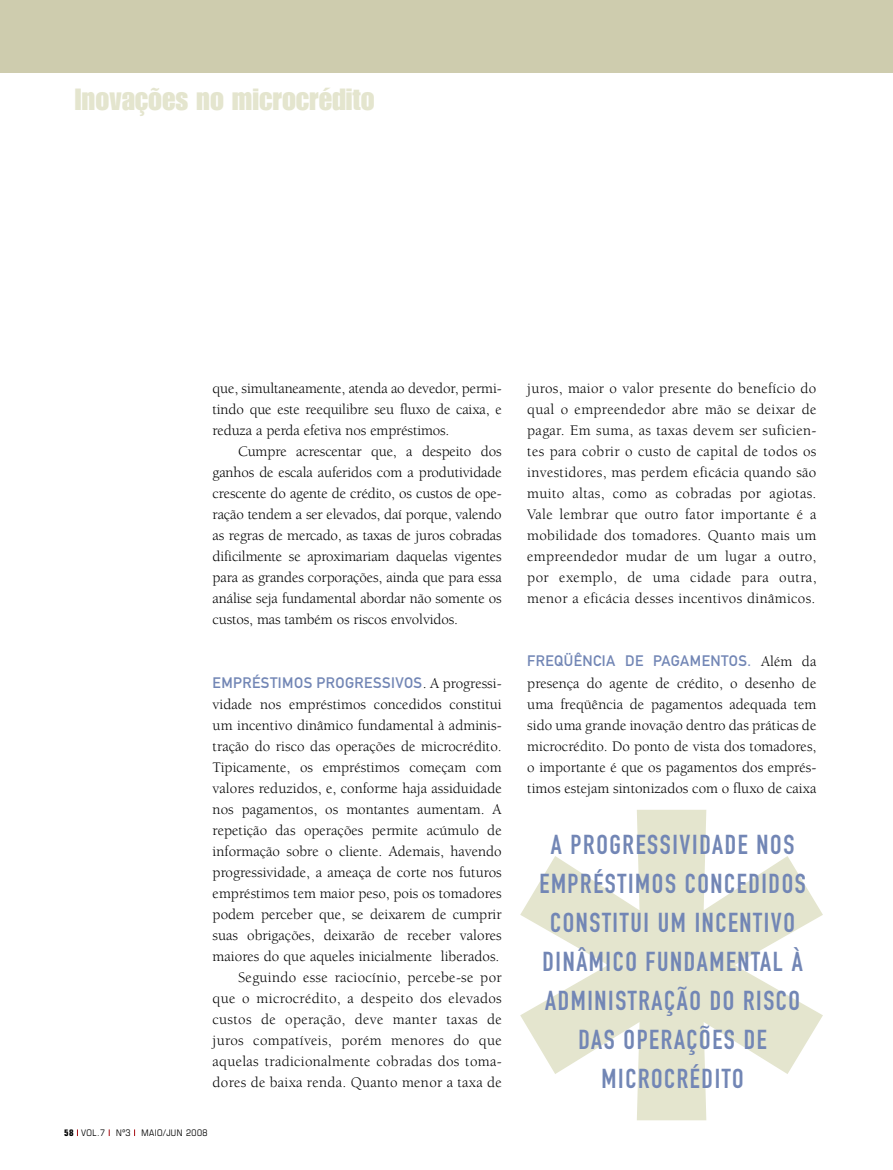
<style>
.page{position:relative;width:893px;height:1170px;background:#fff}
.page>*{position:absolute;margin:0;border:0;box-sizing:border-box;transform-origin:0 0}
.t1{font:30px "Impact";color:#e4e5ce}
.t2{font:27px/39px "DIN Engschrift";letter-spacing:.06em;color:#7286b5;text-align:center}
.t3{font:15px/21px "Berkeley";color:#000;text-align:justify}
.t4{font:15px "DIN Mittelschrift";letter-spacing:.03em;color:#7286b5}
.t5{font:condensed 9px "Eurostile";letter-spacing:.05em;color:#000}
.s1{font-family:"Berkeley";color:#000}
.s2{font-weight:700}
</style>
<div class="page">
<div style="left:0;top:0;width:893px;height:72px;background:#ceccae"></div>
<svg style="left:520px;top:809px;width:303px;height:311px;fill:#e4e5ce"></svg>
<h1 class="t1" style="left:75px;top:82px;width:301px">Inovações no microcrédito</h1>
<p class="t3" style="left:213px;top:378px;width:291px">que, simultaneamente, atenda ao devedor, permi&shy;tindo que este reequilibre seu fluxo de caixa, e reduza a perda efetiva nos empréstimos.</p>
<p class="t3" style="left:213px;top:441px;width:291px;text-indent:26px">Cumpre acrescentar que, a despeito dos ganhos de escala auferidos com a produtividade crescente do agente de crédito, os custos de ope&shy;ração tendem a ser elevados, daí porque, valendo as regras de mercado, as taxas de juros cobradas dificilmente se aproximariam daquelas vigentes para as grandes corporações, ainda que para essa análise seja fundamental abordar não somente os custos, mas também os riscos envolvidos.</p>
<p class="t4" style="left:213px;top:673px;width:291px">EMPRÉSTIMOS PROGRESSIVOS<span class="s1">. A progressi-</span></p>
<p class="t3" style="left:213px;top:693px;width:291px;text-align:right">vidade nos empréstimos concedidos constitui um incentivo dinâmico fundamental à adminis&shy;tração do risco das operações de microcrédito.<br>Tipicamente, os empréstimos começam com valores reduzidos, e, conforme haja assiduidade nos pagamentos, os montantes aumentam. A repetição das operações permite acúmulo de informação sobre o cliente. Ademais, havendo progressividade, a ameaça de corte nos futuros empréstimos tem maior peso, pois os tomadores podem perceber que, se deixarem de cumprir suas obrigações, deixarão de receber valores maiores do que aqueles inicialmente liberados.<br>Seguindo esse raciocínio, percebe-se por que o microcrédito, a despeito dos elevados custos de operação, deve manter taxas de juros compatíveis, porém menores do que aquelas tradicionalmente cobradas dos toma&shy;dores de baixa renda. Quanto menor a taxa de</p>
<p class="t5" style="left:64px;top:1127px;width:145px"><span class="s2">58</span> VOL.7 Nº3 MAIO/JUN 2008</p>
<p class="t3" style="left:527px;top:378px;width:291px">juros, maior o valor presente do benefício do qual o empreendedor abre mão se deixar de pagar. Em suma, as taxas devem ser suficien&shy;tes para cobrir o custo de capital de todos os investidores, mas perdem eficácia quando são muito altas, como as cobradas por agiotas.<br>Vale lembrar que outro fator importante é a mobilidade dos tomadores. Quanto mais um empreendedor mudar de um lugar a outro, por exemplo, de uma cidade para outra, menor a eficácia desses incentivos dinâmicos.</p>
<p class="t4" style="left:527px;top:652px;width:108px">FREQÜÊNCIA DE</p>
<p class="t4" style="left:653px;top:652px;width:165px">PAGAME NTOS. <span class="s1">Além da</span></p>
<p class="t3" style="left:527px;top:672px;width:291px">presença do agente de crédito, o desenho de uma freqüência de pagamentos adequada tem sido uma grande inovação dentro das práticas de microcrédito. Do ponto de vista dos tomadores, o importante é que os pagamentos dos emprés&shy;timos estejam sintonizados com o fluxo de caixa</p>
<h2 class="t2" style="left:539px;top:825px;width:268px">A PROGRESSIVIDADE NOS<br>EMPRÉSTIMOS CONCEDIDOS<br>CONSTITUI UM INCENTIVO<br>DINÂMICO FUNDAMENTAL À<br>ADMINISTRAÇÃO DO RISCO<br>DAS OPERAÇÕES DE<br>MICROCRÉDITO</h2>
</div>
